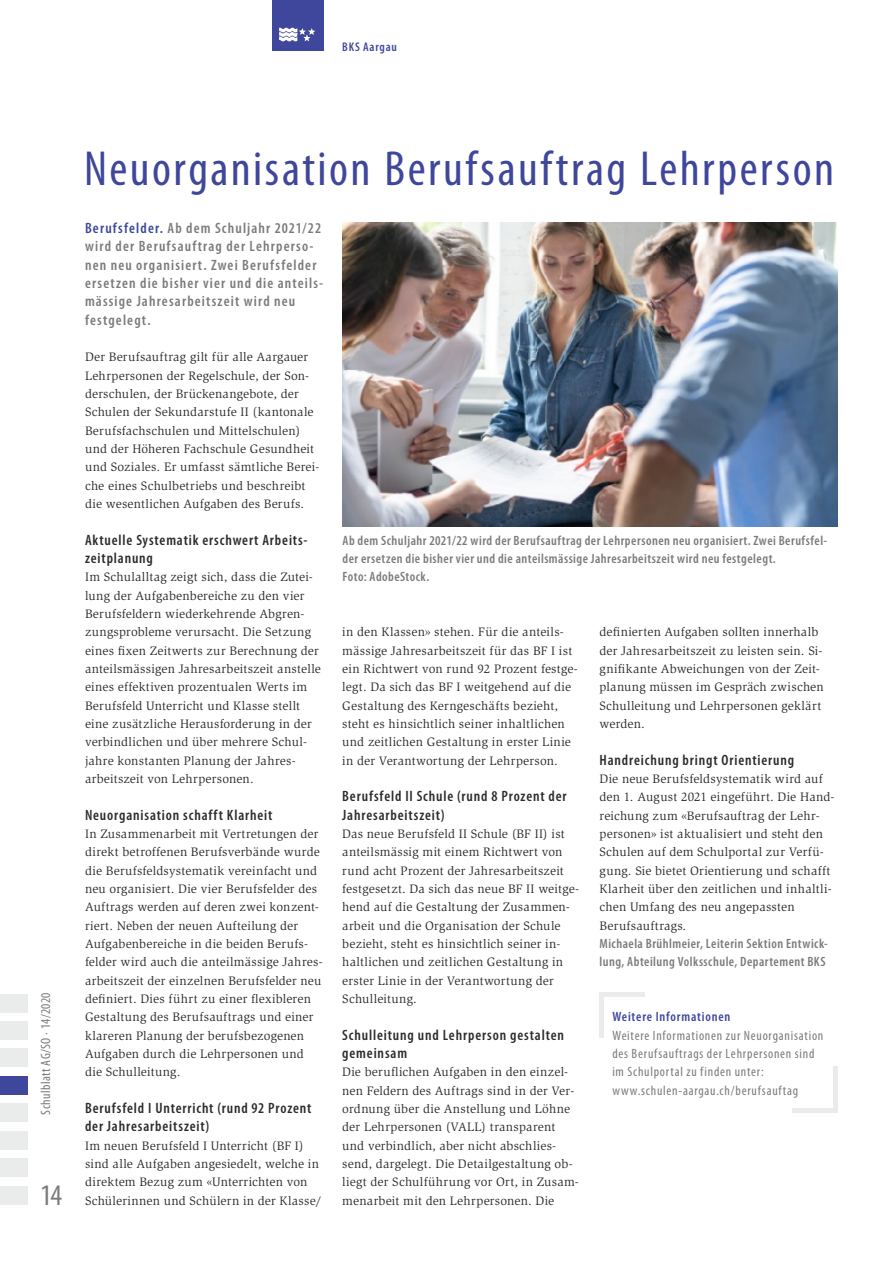
<style>
.page{position:relative;width:893px;height:1263px;background:#fff}
.page>*{position:absolute;margin:0;border:0;box-sizing:border-box;transform-origin:0 0}
.t1{font:condensed 49.5px "Myriad Pro";letter-spacing:.05em;color:#3e479b}
.t2{font:condensed 30px "Myriad Pro";color:#7b7b7a}
.t3{font:600 condensed 15px/18.3px "Myriad Pro";letter-spacing:.055em;color:#2c2c2b}
.t4{font:600 condensed 15px/18.3px "Myriad Pro";letter-spacing:.075em;color:#7b7b7a}
.t5{font:600 condensed 13.5px/18px "Myriad Pro";letter-spacing:.035em;color:#7b7b7a}
.t6{font:condensed 13.5px/18.3px "Myriad Pro";letter-spacing:.055em;color:#7b7b7a}
.t7{font:condensed 13.5px "Myriad Pro";letter-spacing:.03em;color:#7b7b7a}
.t8{font:600 condensed 13.5px "Myriad Pro";letter-spacing:.06em;color:#3e479b}
.t9{font:12.6px/18.3px "Slimbach Std";letter-spacing:.015em;color:#2c2c2b}
.t10{font:600 condensed 12.6px "Myriad Pro";letter-spacing:.06em;color:#3e479b}
.s1{color:#3e479b}
</style>
<div class="page">
<div style="left:272px;top:0;width:51px;height:51px;background:#3e479b"></div>
<div style="left:0;top:1021px;width:28px;height:18px;background:#eaebeb"></div>
<div style="left:0;top:994px;width:28px;height:18px;background:#eaebeb"></div>
<div style="left:0;top:1048px;width:28px;height:19px;background:#eaebeb"></div>
<div style="left:0;top:1103px;width:28px;height:19px;background:#eaebeb"></div>
<div style="left:0;top:1131px;width:28px;height:18px;background:#eaebeb"></div>
<div style="left:0;top:1186px;width:28px;height:18px;background:#eaebeb"></div>
<div style="left:0;top:1158px;width:28px;height:19px;background:#eaebeb"></div>
<svg style="left:279px;top:28px;width:36px;height:13px"></svg>
<div style="left:0;top:1076px;width:28px;height:18px;background:#3e479b"></div>
<hr style="left:600px;top:992px;width:4px;height:46px;background:#eaebeb">
<div style="left:600px;top:992px;width:45px;height:5px;background:#eaebeb"></div>
<div style="left:833px;top:1066px;width:5px;height:46px;background:#eaebeb"></div>
<hr style="left:792px;top:1108px;width:46px;height:4px;background:#eaebeb">
<img style="left:342px;top:223px;width:496px;height:303px">
<p class="t10" style="left:342px;top:39px;width:56px">BKS Aargau</p>
<p class="t7" style="left:38px;top:1115px;width:124px;rotate:-90deg">Schulblatt AG/SO · 14/2020</p>
<h2 class="t2" style="left:40px;top:1176px;width:23px">14</h2>
<h1 class="t1" style="left:84px;top:138px;width:751px">Neuorganisation Berufsauftrag Lehrperson</h1>
<p class="t4" style="left:85px;top:219px;width:240px"><span class="s1">Berufsfelder.</span> Ab dem Schuljahr 2021/22 wird der Berufsauftrag der Lehrperso&shy;nen neu organisiert. Zwei Berufsfelder ersetzen die bisher vier und die anteils&shy;mässige Jahresarbeitszeit wird neu festgelegt.</p>
<p class="t9" style="left:85px;top:348px;width:236px">Der Berufsauftrag gilt für alle Aargauer Lehrpersonen der Regelschule, der Son&shy;derschulen, der Brückenangebote, der Schulen der Sekundarstufe II (kantonale Berufsfachschulen und Mittelschulen) und der Höheren Fachschule Gesundheit und Soziales. Er umfasst sämtliche Berei&shy;che eines Schulbetriebs und beschreibt die wesentlichen Aufgaben des Berufs.</p>
<p class="t3" style="left:85px;top:530px;width:224px">Aktuelle Systematik erschwert Arbeits&shy;zeitplanung</p>
<p class="t9" style="left:85px;top:568px;width:237px">Im Schulalltag zeigt sich, dass die Zutei&shy;lung der Aufgabenbereiche zu den vier Berufsfeldern wiederkehrende Abgren&shy;zungsprobleme verursacht. Die Setzung eines fixen Zeitwerts zur Berechnung der anteilsmässigen Jahresarbeitszeit anstelle eines effektiven prozentualen Werts im Berufsfeld Unterricht und Klasse stellt eine zusätzliche Herausforderung in der verbindlichen und über mehrere Schul&shy;jahre konstanten Planung der Jahres&shy;arbeitszeit von Lehrpersonen.</p>
<p class="t3" style="left:85px;top:805px;width:189px">Neuorganisation schafft Klarheit</p>
<p class="t9" style="left:85px;top:825px;width:239px">In Zusammenarbeit mit Vertretungen der direkt betroffenen Berufsverbände wurde die Berufsfeldsystematik vereinfacht und neu organisiert. Die vier Berufsfelder des Auftrags werden auf deren zwei konzent&shy;riert. Neben der neuen Aufteilung der Aufgabenbereiche in die beiden Berufs&shy;felder wird auch die anteilmässige Jahres&shy;arbeitszeit der einzelnen Berufsfelder neu definiert. Dies führt zu einer flexibleren Gestaltung des Berufsauftrags und einer klareren Planung der berufsbezogenen Aufgaben durch die Lehrpersonen und die Schulleitung.</p>
<p class="t3" style="left:85px;top:1098px;width:228px">Berufsfeld I Unterricht (rund 92 Prozent der Jahresarbeitszeit)</p>
<p class="t9" style="left:85px;top:1136px;width:238px">Im neuen Berufsfeld I Unterricht (BF I) sind alle Aufgaben angesiedelt, welche in direktem Bezug zum «Unterrichten von Schülerinnen und Schülern in der Klasse/</p>
<p class="t5" style="left:342px;top:531px;width:486px">Ab dem Schuljahr 2021/22 wird der Berufsauftrag der Lehrpersonen neu organisiert. Zwei Berufsfel&shy;der ersetzen die bisher vier und die anteilsmässige Jahresarbeitszeit wird neu festgelegt.<br>Foto: AdobeStock.</p>
<p class="t9" style="left:600px;top:623px;width:226px">definierten Aufgaben sollten innerhalb der Jahresarbeitszeit zu leisten sein. Si&shy;gnifikante Abweichungen von der Zeit&shy;planung müssen im Gespräch zwischen Schulleitung und Lehrpersonen geklärt werden.</p>
<p class="t3" style="left:600px;top:750px;width:196px">Handreichung bringt Orientierung</p>
<p class="t9" style="left:600px;top:770px;width:236px">Die neue Berufsfeldsystematik wird auf den 1. August 2021 eingeführt. Die Hand&shy;reichung zum «Berufsauftrag der Lehr&shy;personen» ist aktualisiert und steht den Schulen auf dem Schulportal zur Verfü&shy;gung. Sie bietet Orientierung und schafft Klarheit über den zeitlichen und inhaltli&shy;chen Umfang des neu angepassten Berufsauftrags.</p>
<p class="t5" style="left:600px;top:934px;width:230px">Michaela Brühlmeier, Leiterin Sektion Entwick&shy;lung, Abteilung Volksschule, Departement BKS</p>
<p class="t9" style="left:342px;top:623px;width:237px">in den Klassen» stehen. Für die anteils&shy;mässige Jahresarbeitszeit für das BF I ist ein Richtwert von rund 92 Prozent festge&shy;legt. Da sich das BF I weitgehend auf die Gestaltung des Kerngeschäfts bezieht, steht es hinsichtlich seiner inhaltlichen und zeitlichen Gestaltung in erster Linie in der Verantwortung der Lehrperson.</p>
<p class="t3" style="left:342px;top:787px;width:226px">Berufsfeld II Schule (rund 8 Prozent der<br>Jahresarbeitszeit)</p>
<p class="t9" style="left:342px;top:825px;width:238px">Das neue Berufsfeld II Schule (BF II) ist anteilsmässig mit einem Richtwert von rund acht Prozent der Jahresarbeitszeit festgesetzt. Da sich das neue BF II weitge&shy;hend auf die Gestaltung der Zusammen&shy;arbeit und die Organisation der Schule bezieht, steht es hinsichtlich seiner in&shy;haltlichen und zeitlichen Gestaltung in erster Linie in der Verantwortung der Schulleitung.</p>
<p class="t3" style="left:342px;top:1025px;width:223px">Schulleitung und Lehrperson gestalten gemeinsam</p>
<p class="t9" style="left:342px;top:1063px;width:238px">Die beruflichen Aufgaben in den einzel&shy;nen Feldern des Auftrags sind in der Ver&shy;ordnung über die Anstellung und Löhne der Lehrpersonen (VALL) transparent und verbindlich, aber nicht abschlies&shy;send, dargelegt. Die Detailgestaltung ob&shy;liegt der Schulführung vor Ort, in Zusam&shy;menarbeit mit den Lehrpersonen. Die</p>
<p class="t8" style="left:612px;top:1008px;width:120px">Weitere Informationen</p>
<p class="t6" style="left:612px;top:1026px;width:213px">Weitere Informationen zur Neuorganisation des Berufsauftrags der Lehrpersonen sind im Schulportal zu finden unter: www.schulen-aargau.ch/berufsauftag</p>
</div>
